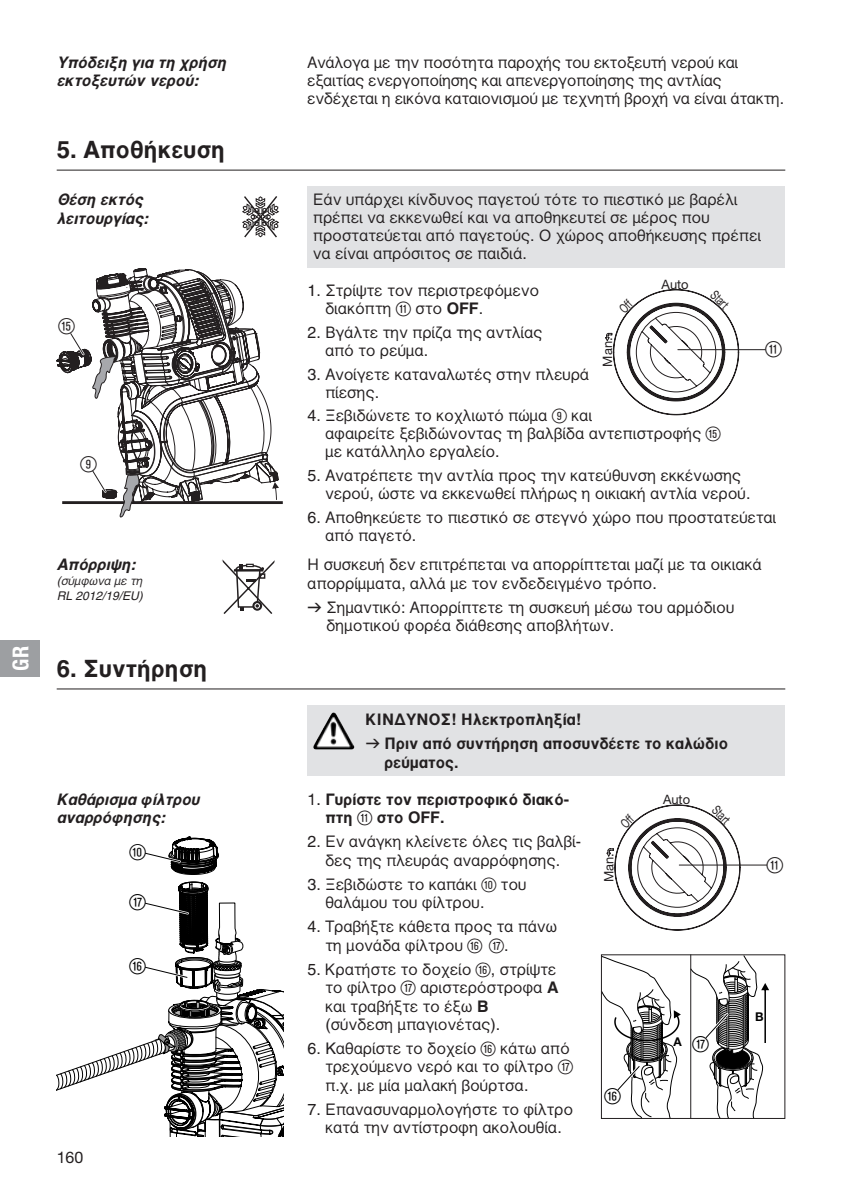
<style>
.page{position:relative;width:842px;height:1191px;background:#fff}
.page>*{position:absolute;margin:0;border:0;box-sizing:border-box;transform-origin:0 0}
.t1{font:24px "GARDENA Pro GRE Bold";color:#231f20}
.t2{font:22px "Ziffernim Kreisund Quadrat BQ";color:#000}
.t3{font:22px "Ziffernim Kreisund Quadrat BQ";color:#231f20}
.t4{font:22px "GARDENA Pro Bo Cond";color:#fff}
.t5{font:16px/18px "GARDENA Pro GRE Regular";color:#231f20}
.t6{font:16px/24px "GARDENA Pro GRE Bold";color:#231f20}
.t7{font:16px/18.4px "GARDENA Pro GRE Bo Ita";color:#231f20}
.t8{font:16px "GARDENA Pro";color:#231f20}
.t9{font:13px "GARDENA Pro";color:#231f20}
.t10{font:13px "GARDENA Pro";color:#231f20;scale:.71 1}
.t11{font:700 12.2px "GARDENA Pro";color:#000}
.t12{font:12px/15px "GARDENA Pro GRE Reg Ita";color:#231f20}
.s1{font-family:"Ziffernim Kreisund Quadrat BQ";font-size:20px}
.s2{font-family:"GARDENA Pro GRE Bold"}
.s3{font-family:"Formdruck"}
.s4{font-family:"GARDENA Pro"}
</style>
<div class="page">
<div style="left:308px;top:187px;width:477px;height:81px;background:#e1e2e4"></div>
<hr style="left:57px;top:170px;width:728px;height:1px;background:#231f20">
<svg style="left:242px;top:196px;width:37px;height:42px"></svg>
<hr style="left:62px;top:501px;width:221px;height:3px;background:#231f20">
<svg style="left:57px;top:268px;width:222px;height:249px"></svg>
<hr style="left:678px;top:349px;width:87px;height:1px;background:#231f20">
<svg style="left:221px;top:559px;width:54px;height:55px"></svg>
<div style="left:308px;top:705px;width:477px;height:71px;background:#e1e2e4"></div>
<hr style="left:57px;top:688px;width:728px;height:1px;background:#231f20">
<img style="left:315px;top:712px;width:18px;height:31px">
<svg style="left:57px;top:836px;width:226px;height:300px"></svg>
<hr style="left:679px;top:864px;width:88px;height:1px;background:#231f20">
<svg style="left:603px;top:956px;width:78px;height:160px"></svg>
<svg style="left:691px;top:956px;width:78px;height:160px"></svg>
<hr style="left:690px;top:954px;width:1px;height:164px;background:#231f20">
<div style="left:0;top:640px;width:40px;height:36px;background:#9d9fa2"></div>
<svg style="left:605px;top:289px;width:134px;height:127px"></svg>
<svg style="left:606px;top:804px;width:135px;height:126px"></svg>
<h2 class="t4" style="left:7px;top:670px;width:26px;rotate:-90deg">GR</h2>
<p class="t7" style="left:57px;top:54px;width:171px">Υπόδειξη για τη χρήση εκτοξευτών νερού:</p>
<p class="t5" style="left:308px;top:54px;width:478px">Ανάλογα με την ποσότητα παροχής του εκτοξευτή νερού και εξαιτίας ενεργοποίησης και απενεργοποίησης της αντλίας ενδέχεται η εικόνα καταιονισμού με τεχνητή βροχή να είναι άτακτη.</p>
<h1 class="t1" style="left:57px;top:136px;width:170px">5. Αποθήκευση</h1>
<p class="t7" style="left:57px;top:190px;width:93px">Θέση εκτός λειτουργίας:</p>
<p class="t5" style="left:313px;top:191px;width:450px">Εάν υπάρχει κίνδυνος παγετού τότε το πιεστικό με βαρέλι πρέπει να εκκενωθεί και να αποθηκευτεί σε μέρος που προστατεύεται από παγετούς. Ο χώρος αποθήκευσης πρέπει να είναι απρόσιτος σε παιδιά.</p>
<p class="t5" style="left:325px;top:281px;width:215px;text-indent:-18px">1. Στρίψτε τον περιστρεφόμενο διακόπτη <span class="s1">Q</span> στο <span class="s2">OFF</span>.</p>
<p class="t5" style="left:325px;top:323px;width:219px;text-indent:-18px">2. Βγάλτε την πρίζα της αντλίας από το ρεύμα.</p>
<p class="t5" style="left:325px;top:365px;width:265px;text-indent:-18px">3. Ανοίγετε καταναλωτές στην πλευρά πίεσης.</p>
<p class="t5" style="left:325px;top:406px;width:397px;text-indent:-18px">4. Ξεβιδώνετε το κοχλιωτό πώμα <span class="s1">9</span> και<br>αφαιρείτε ξεβιδώνοντας τη βαλβίδα αντεπιστροφής <span class="s1">T </span>με κατάλληλο εργαλείο.</p>
<p class="t5" style="left:325px;top:466px;width:427px;text-indent:-18px">5. Ανατρέπετε την αντλία προς την κατεύθυνση εκκένωσης νερού, ώστε να εκκενωθεί πλήρως η οικιακή αντλία νερού.</p>
<p class="t5" style="left:325px;top:508px;width:453px;text-indent:-18px">6. Αποθηκεύετε το πιεστικό σε στεγνό χώρο που προστατεύεται από παγετό.</p>
<p class="t9" style="left:662px;top:277px;width:29px">Auto</p>
<p class="t10" style="left:718px;top:287px;width:29px;rotate:45deg">Start</p>
<h2 class="t3" style="left:59px;top:314px;width:18px">T</h2>
<p class="t9" style="left:600px;top:366px;width:30px;rotate:-90deg">Man.</p>
<h2 class="t3" style="left:765px;top:337px;width:18px">Q</h2>
<h2 class="t3" style="left:81px;top:451px;width:18px">9</h2>
<p class="t7" style="left:57px;top:555px;width:81px">Απόρριψη:</p>
<p class="t12" style="left:57px;top:573px;width:88px">(σύμφωνα με τη<br>RL 2012/19/EU)</p>
<h1 class="t1" style="left:57px;top:654px;width:153px">6. Συντήρηση</h1>
<p class="t7" style="left:57px;top:790px;width:145px">Καθάρισμα φίλτρου αναρρόφησης:</p>
<h2 class="t2" style="left:129px;top:840px;width:18px">0</h2>
<h2 class="t2" style="left:129px;top:890px;width:18px">U</h2>
<h2 class="t2" style="left:129px;top:954px;width:18px">Z</h2>
<p class="t8" style="left:57px;top:1147px;width:28px">160</p>
<p class="t5" style="left:308px;top:555px;width:456px">Η συσκευή δεν επιτρέπεται να απορρίπτεται μαζί με τα οικιακά απορρίμματα, αλλά με τον ενδεδειγμένο τρόπο.</p>
<p class="t5" style="left:326px;top:598px;width:410px;text-indent:-19px"><span class="s3">v</span> Σημαντικό: Απορρίπτετε τη συσκευή μέσω του αρμόδιου δημοτικού φορέα διάθεσης αποβλήτων.</p>
<p class="t6" style="left:366px;top:707px;width:364px">ΚΙΝΔΥΝΟΣ! Ηλεκτροπληξία!<br><span class="s3">v</span> Πριν από συντήρηση αποσυνδέετε το καλώδιο</p>
<p class="t6" style="left:384px;top:750px;width:76px">ρεύματος.</p>
<p class="t6" style="left:325px;top:790px;width:245px;line-height:18.4px;text-indent:-18px"><span class="s4">1.</span> Γυρίστε τον περιστροφικό διακό&shy;πτη <span class="s1">Q</span> στο OFF.</p>
<p class="t5" style="left:308px;top:832px;width:275px;text-align:center">2. Εν ανάγκη κλείνετε όλες τις βαλβί&shy;δες της πλευράς αναρρόφησης.</p>
<p class="t5" style="left:325px;top:875px;width:203px;text-indent:-18px">3. Ξεβιδώστε το καπάκι <span class="s1">0</span> του θαλάμου του φίλτρου.</p>
<p class="t5" style="left:325px;top:917px;width:233px;text-indent:-18px">4. Τραβήξτε κάθετα προς τα πάνω τη μονάδα φίλτρου <span class="s1">Z U</span>.</p>
<p class="t5" style="left:325px;top:960px;width:235px;text-indent:-18px">5. Κρατήστε το δοχείο <span class="s1">Z</span>, στρίψτε το φίλτρο <span class="s1">U</span> αριστερόστροφα <span class="s2">A </span>και τραβήξτε το έξω <span class="s2">B </span>(σύνδεση μπαγιονέτας).</p>
<p class="t5" style="left:325px;top:1039px;width:249px;text-indent:-18px">6. Kαθαρίστε το δοχείο <span class="s1">Z</span> κάτω από τρεχούμενο νερό και το φίλτρο <span class="s1">U </span>π.χ. με μία μαλακή βούρτσα.</p>
<p class="t5" style="left:308px;top:1100px;width:267px;text-align:center">7. Επανασυναρμολογήστε το φίλτρο κατά την αντίστροφη ακολουθία.</p>
<p class="t9" style="left:601px;top:882px;width:30px;rotate:-90deg">Man.</p>
<h2 class="t2" style="left:604px;top:1083px;width:18px">Z</h2>
<p class="t9" style="left:663px;top:792px;width:29px">Auto</p>
<p class="t10" style="left:720px;top:802px;width:29px;rotate:45deg">Start</p>
<p class="t11" style="left:673px;top:1033px;width:10px">A</p>
<h2 class="t2" style="left:692px;top:1031px;width:18px">U</h2>
<h2 class="t3" style="left:767px;top:852px;width:18px">Q</h2>
<p class="t11" style="left:755px;top:1009px;width:10px">B</p>
</div>
